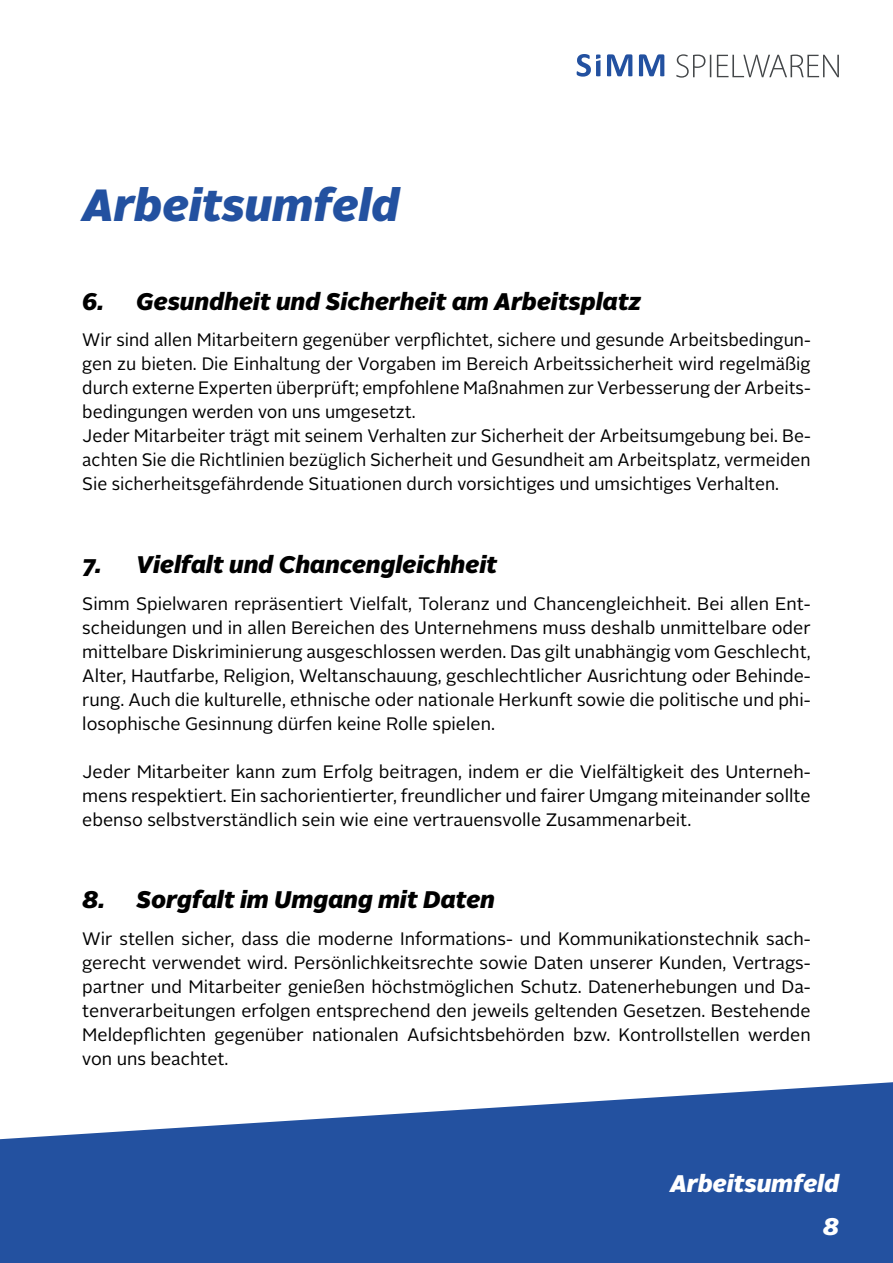
<style>
.page{position:relative;width:893px;height:1263px;background:#fff}
.page>*{position:absolute;margin:0;border:0;box-sizing:border-box;transform-origin:0 0}
.t1{font:italic 900 45px "Alright Sans";color:#2351a0}
.t2{font:italic 900 24px "Alright Sans";color:#000}
.t3{font:italic 900 24px "Alright Sans";color:#fff}
.t4{font:18px/24px "Alright Sans";color:#000;text-align:justify}
</style>
<div class="page">
<svg style="left:0;top:1082px;width:893px;height:181px;fill:#2351a0"></svg>
<svg style="left:577px;top:54px;width:23px;height:23px"></svg>
<svg style="left:607px;top:54px;width:25px;height:22px"></svg>
<svg style="left:639px;top:54px;width:25px;height:22px"></svg>
<svg style="left:676px;top:54px;width:163px;height:24px"></svg>
<h1 class="t1" style="left:82px;top:173px;width:318px">Arbeitsumfeld</h1>
<h2 class="t2" style="left:82px;top:284px;width:560px">6. Gesundheit und Sicherheit am Arbeitsplatz</h2>
<p class="t4" style="left:82px;top:328px;width:730px;text-align:left">Wir sind allen Mitarbeitern gegenüber verpflichtet, sichere und gesunde Arbeitsbedingun&shy;gen zu bieten. Die Einhaltung der Vorgaben im Bereich Arbeitssicherheit wird regelmäßig durch externe Experten überprüft; empfohlene Maßnahmen zur Verbesserung der Arbeits&shy;bedingungen werden von uns umgesetzt.<br>Jeder Mitarbeiter trägt mit seinem Verhalten zur Sicherheit der Arbeitsumgebung bei. Be&shy;achten Sie die Richtlinien bezüglich Sicherheit und Gesundheit am Arbeitsplatz, vermeiden Sie sicherheitsgefährdende Situationen durch vorsichtiges und umsichtiges Verhalten.</p>
<h2 class="t2" style="left:82px;top:547px;width:416px">7. Vielfalt und Chancengleichheit</h2>
<p class="t4" style="left:82px;top:592px;width:730px">Simm Spielwaren repräsentiert Vielfalt, Toleranz und Chancengleichheit. Bei allen Ent&shy;scheidungen und in allen Bereichen des Unternehmens muss deshalb unmittelbare oder mittelbare Diskriminierung ausgeschlossen werden. Das gilt unabhängig vom Geschlecht, Alter, Hautfarbe, Religion, Weltanschauung, geschlechtlicher Ausrichtung oder Behinde&shy;rung. Auch die kulturelle, ethnische oder nationale Herkunft sowie die politische und phi&shy;losophische Gesinnung dürfen keine Rolle spielen.</p>
<p class="t4" style="left:82px;top:760px;width:730px">Jeder Mitarbeiter kann zum Erfolg beitragen, indem er die Vielfältigkeit des Unterneh&shy;mens respektiert. Ein sachorientierter, freundlicher und fairer Umgang miteinander sollte ebenso selbstverständlich sein wie eine vertrauensvolle Zusammenarbeit.</p>
<h2 class="t2" style="left:82px;top:883px;width:414px">8. Sorgfalt im Umgang mit Daten</h2>
<p class="t4" style="left:82px;top:927px;width:730px">Wir stellen sicher, dass die moderne Informations- und Kommunikationstechnik sach&shy;gerecht verwendet wird. Persönlichkeitsrechte sowie Daten unserer Kunden, Vertrags&shy;partner und Mitarbeiter genießen höchstmöglichen Schutz. Datenerhebungen und Da&shy;tenverarbeitungen erfolgen entsprechend den jeweils geltenden Gesetzen. Bestehende Meldepflichten gegenüber nationalen Aufsichtsbehörden bzw. Kontrollstellen werden von uns beachtet.</p>
<h2 class="t3" style="left:670px;top:1166px;width:170px">Arbeitsumfeld</h2>
<h2 class="t3" style="left:823px;top:1209px;width:18px">8</h2>
</div>
